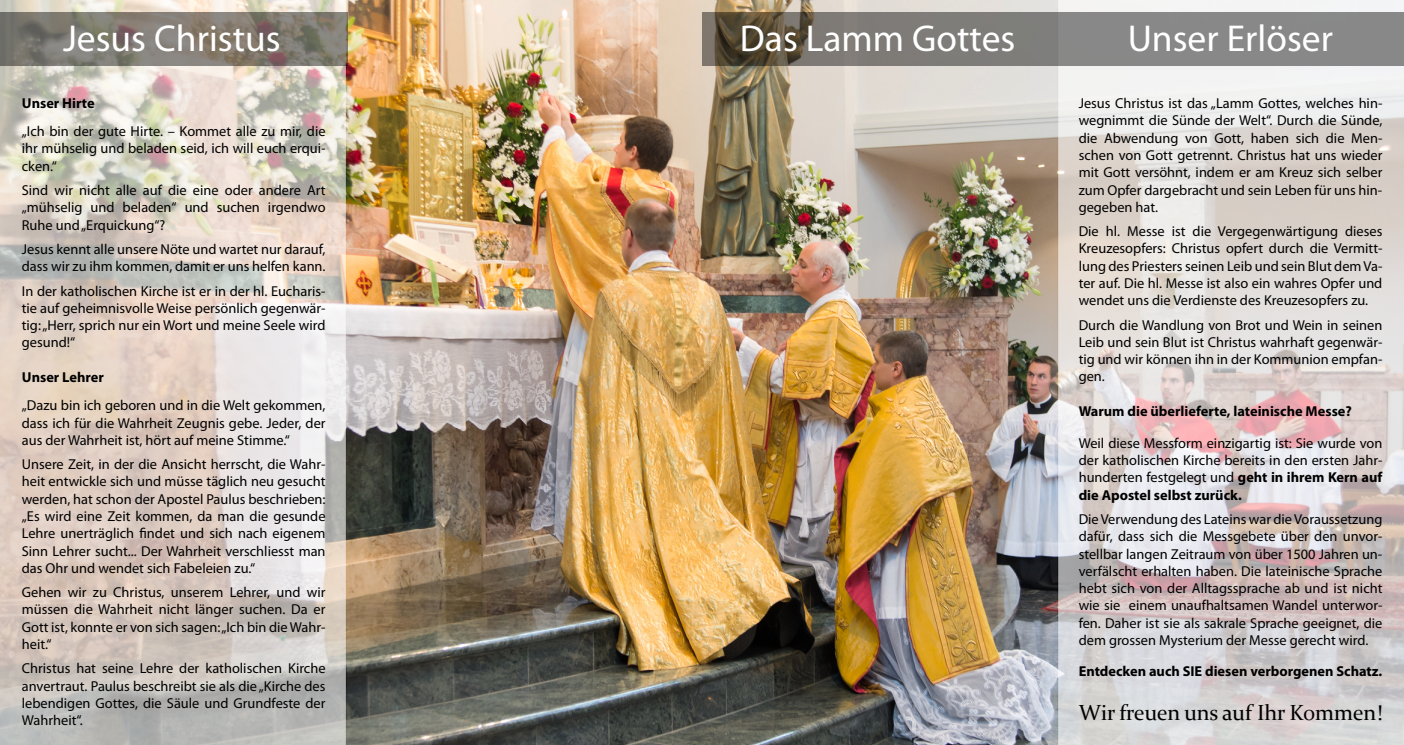
<style>
.page{position:relative;width:1404px;height:745px;background:#fff}
.page>*{position:absolute;margin:0;border:0;box-sizing:border-box;transform-origin:0 0}
.t1{font:37.5px "Myriad Pro";color:#fff}
.t2{font:21.88px "Constantia";color:#000}
.t3{font:14.38px/17.2px "Myriad Pro";color:#000;text-align:justify}
.t4{font:700 14.38px "Myriad Pro";color:#000}
.s1{font-weight:700}
</style>
<div class="page">
<img style="left:0;top:0;width:1403px;height:744px">
<svg style="left:0;top:12px;width:347px;height:53px"></svg>
<div style="left:1056px;top:12px;width:347px;height:53px;background:#888"></div>
<svg style="left:702px;top:12px;width:354px;height:53px;fill:#7e7b78"></svg>
<h1 class="t1" style="left:63px;top:15px;width:219px">Jesus Christus</h1>
<p class="t4" style="left:22px;top:94px;width:74px">Unser Hirte</p>
<p class="t3" style="left:22px;top:122px;width:305px">„Ich bin der gute Hirte. – Kommet alle zu mir, die ihr mühselig und beladen seid, ich will euch erqui&shy;cken.“</p>
<p class="t3" style="left:22px;top:181px;width:305px">Sind wir nicht alle auf die eine oder andere Art „mühselig und beladen“ und suchen irgendwo Ruhe und „Erquickung“?</p>
<p class="t3" style="left:22px;top:240px;width:305px">Jesus kennt alle unsere Nöte und wartet nur darauf, dass wir zu ihm kommen, damit er uns helfen kann.</p>
<p class="t3" style="left:22px;top:282px;width:305px">In der katholischen Kirche ist er in der hl. Eucharis&shy;tie auf geheimnisvolle Weise persönlich gegenwär&shy;tig: „Herr, sprich nur ein Wort und meine Seele wird gesund!“</p>
<p class="t4" style="left:22px;top:368px;width:84px">Unser Lehrer</p>
<p class="t3" style="left:22px;top:396px;width:305px">„Dazu bin ich geboren und in die Welt gekommen, dass ich für die Wahrheit Zeugnis gebe. Jeder, der aus der Wahrheit ist, hört auf meine Stimme.“</p>
<p class="t3" style="left:22px;top:455px;width:305px">Unsere Zeit, in der die Ansicht herrscht, die Wahr&shy;heit entwickle sich und müsse täglich neu gesucht werden, hat schon der Apostel Paulus beschrieben: „Es wird eine Zeit kommen, da man die gesunde Lehre unerträglich findet und sich nach eigenem Sinn Lehrer sucht... Der Wahrheit verschliesst man das Ohr und wendet sich Fabeleien zu.“</p>
<p class="t3" style="left:22px;top:583px;width:305px">Gehen wir zu Christus, unserem Lehrer, und wir müssen die Wahrheit nicht länger suchen. Da er Gott ist, konnte er von sich sagen: „Ich bin die Wahr&shy;heit.“</p>
<p class="t3" style="left:22px;top:659px;width:305px">Christus hat seine Lehre der katholischen Kirche anvertraut. Paulus beschreibt sie als die „Kirche des lebendigen Gottes, die Säule und Grundfeste der Wahrheit“.</p>
<h1 class="t1" style="left:740px;top:15px;width:277px">Das Lamm Gottes</h1>
<h1 class="t1" style="left:1127px;top:15px;width:207px">Unser Erlöser</h1>
<p class="t3" style="left:1078px;top:94px;width:305px">Jesus Christus ist das „Lamm Gottes, welches hin&shy;wegnimmt die Sünde der Welt“. Durch die Sünde, die Abwendung von Gott, haben sich die Men&shy;schen von Gott getrennt. Christus hat uns wieder mit Gott versöhnt, indem er am Kreuz sich selber zum Opfer dargebracht und sein Leben für uns hin&shy;gegeben hat.</p>
<p class="t3" style="left:1078px;top:222px;width:305px">Die hl. Messe ist die Vergegenwärtigung dieses Kreuzesopfers: Christus opfert durch die Vermitt&shy;lung des Priesters seinen Leib und sein Blut dem Va&shy;ter auf. Die hl. Messe ist also ein wahres Opfer und wendet uns die Verdienste des Kreuzesopfers zu.</p>
<p class="t3" style="left:1078px;top:316px;width:305px">Durch die Wandlung von Brot und Wein in seinen Leib und sein Blut ist Christus wahrhaft gegenwär&shy;tig und wir können ihn in der Kommunion empfan&shy;gen.</p>
<p class="t4" style="left:1078px;top:402px;width:275px">Warum die überlieferte, lateinische Messe?</p>
<p class="t3" style="left:1078px;top:434px;width:305px">Weil diese Messform einzigartig ist: Sie wurde von der katholischen Kirche bereits in den ersten Jahr&shy;hunderten festgelegt und <span class="s1">geht in ihrem Kern auf die Apostel selbst zurück.</span></p>
<p class="t3" style="left:1078px;top:510px;width:305px">Die Verwendung des Lateins war die Voraussetzung dafür, dass sich die Messgebete über den unvor&shy;stellbar langen Zeitraum von über 1500 Jahren un&shy;verfälscht erhalten haben. Die lateinische Sprache hebt sich von der Alltagssprache ab und ist nicht wie sie einem unaufhaltsamen Wandel unterwor&shy;fen. Daher ist sie als sakrale Sprache geeignet, die dem grossen Mysterium der Messe gerecht wird.</p>
<p class="t4" style="left:1078px;top:661px;width:305px">Entdecken auch SIE diesen verborgenen Schatz.</p>
<h2 class="t2" style="left:1078px;top:697px;width:305px">Wir freuen uns auf Ihr Kommen!</h2>
</div>
